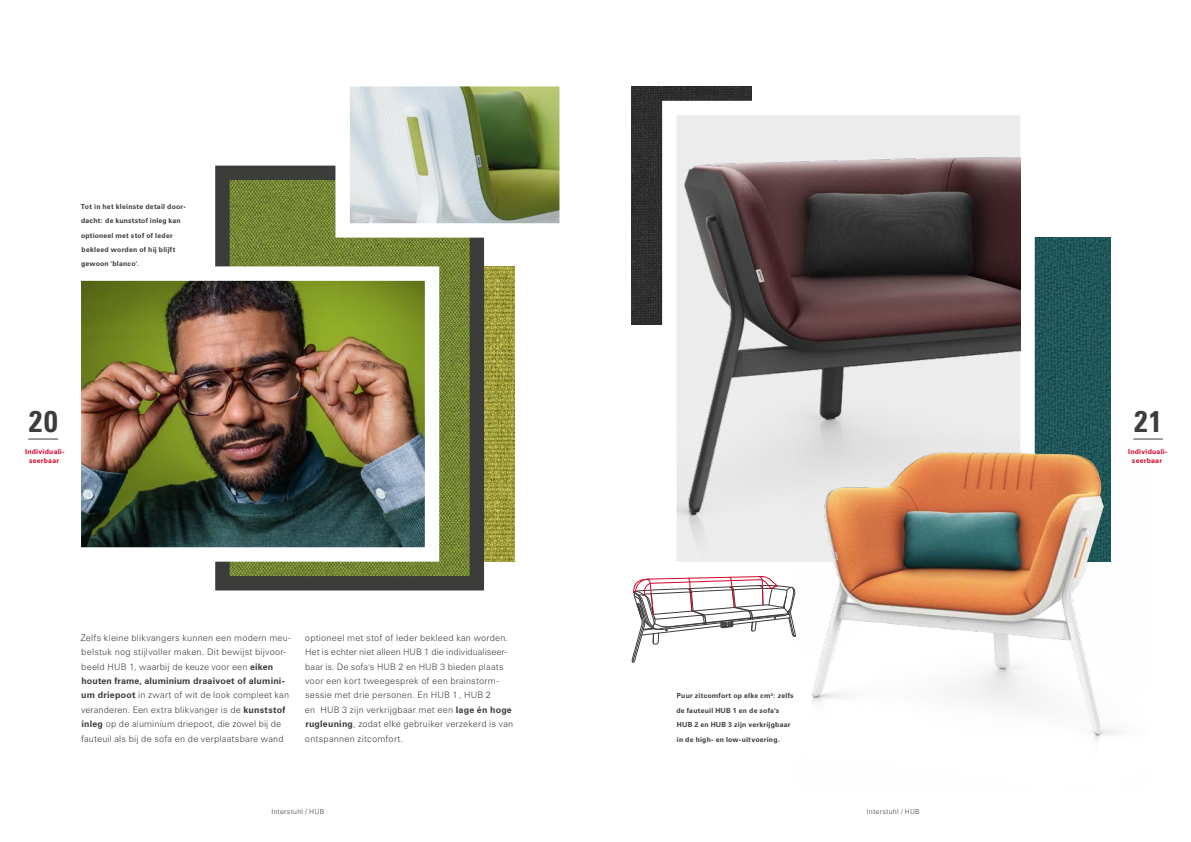
<style>
.page{position:relative;width:1191px;height:842px;background:#fff}
.page>*{position:absolute;margin:0;border:0;box-sizing:border-box;transform-origin:0 0}
.t1{font:30px "Zurich BT Bold Condensed Head";color:#3c3c3b}
.t2{font:300 9px/14.4px "Zurich BT";letter-spacing:.02em;color:#3c3c3b}
.t3{font:700 7px/14.4px "Zurich BT";letter-spacing:.035em;color:#3c3c3b}
.t4{font:700 7px/9px "Zurich BT";letter-spacing:.035em;color:#d3072a;text-align:center}
.t5{font:300 7px "Zurich BT";letter-spacing:.035em;color:#3c3c3b}
.s1{font-weight:700}
</style>
<div class="page">
<img style="left:491px;top:266px;width:23px;height:296px">
<img style="left:1042px;top:238px;width:68px;height:200px">
<svg style="left:215px;top:165px;width:276px;height:426px;background:#656f3a"></svg>
<img style="left:631px;top:86px;width:120px;height:238px">
<img style="left:81px;top:259px;width:365px;height:310px">
<svg style="left:328px;top:86px;width:232px;height:159px"></svg>
<svg style="left:655px;top:94px;width:387px;height:468px;background:#a29d9e"></svg>
<svg style="left:631px;top:576px;width:165px;height:86px"></svg>
<img style="left:796px;top:438px;width:350px;height:302px">
<hr style="left:28px;top:439px;width:30px;height:1px;background:#3c3c3b">
<svg style="left:1133px;top:439px;width:29px;height:1px"></svg>
<p class="t3" style="left:81px;top:199px;width:106px">Tot in het kleinste detail door&shy;dacht: de kunststof inleg kan optioneel met stof of leder bekleed worden of hij blijft gewoon 'blanco'.</p>
<h1 class="t1" style="left:28px;top:403px;width:31px">20</h1>
<h1 class="t1" style="left:1133px;top:403px;width:31px">21</h1>
<p class="t4" style="left:25px;top:447px;width:41px">Individuali&shy;seerbaar</p>
<p class="t4" style="left:1128px;top:447px;width:41px">Individuali&shy;seerbaar</p>
<p class="t2" style="left:81px;top:630px;width:211px">Zelfs kleine blikvangers kunnen een modern meu&shy;belstuk nog stijlvoller maken. Dit bewijst bijvoor&shy;beeld HUB 1, waarbij de keuze voor een <span class="s1">eiken houten frame, aluminium draaivoet of alumini&shy;um driepoot</span> in zwart of wit de look compleet kan veranderen. Een extra blikvanger is de <span class="s1">kunststof inleg</span> op de aluminium driepoot, die zowel bij de fauteuil als bij de sofa en de verplaatsbare wand</p>
<p class="t2" style="left:305px;top:630px;width:210px">optioneel met stof of leder bekleed kan worden.<br>Het is echter niet alleen HUB 1 die individualiseer&shy;baar is. De sofa's HUB 2 en HUB 3 bieden plaats voor een kort tweegesprek of een brainstorm&shy;sessie met drie personen. En HUB 1 , HUB 2<br>en HUB 3 zijn verkrijgbaar met een <span class="s1">lage én hoge rugleuning</span>, zodat elke gebruiker verzekerd is van ontspannen zitcomfort.</p>
<p class="t3" style="left:676px;top:689px;width:119px">Puur zitcomfort op elke cm<sup>2</sup>: zelfs de fauteuil HUB 1 en de sofa's<br>HUB 2 en HUB 3 zijn verkrijgbaar in de high- en low-uitvoering.</p>
<p class="t5" style="left:271px;top:807px;width:55px">Interstuhl / HUB</p>
<p class="t5" style="left:867px;top:807px;width:55px">Interstuhl / HUB</p>
</div>
